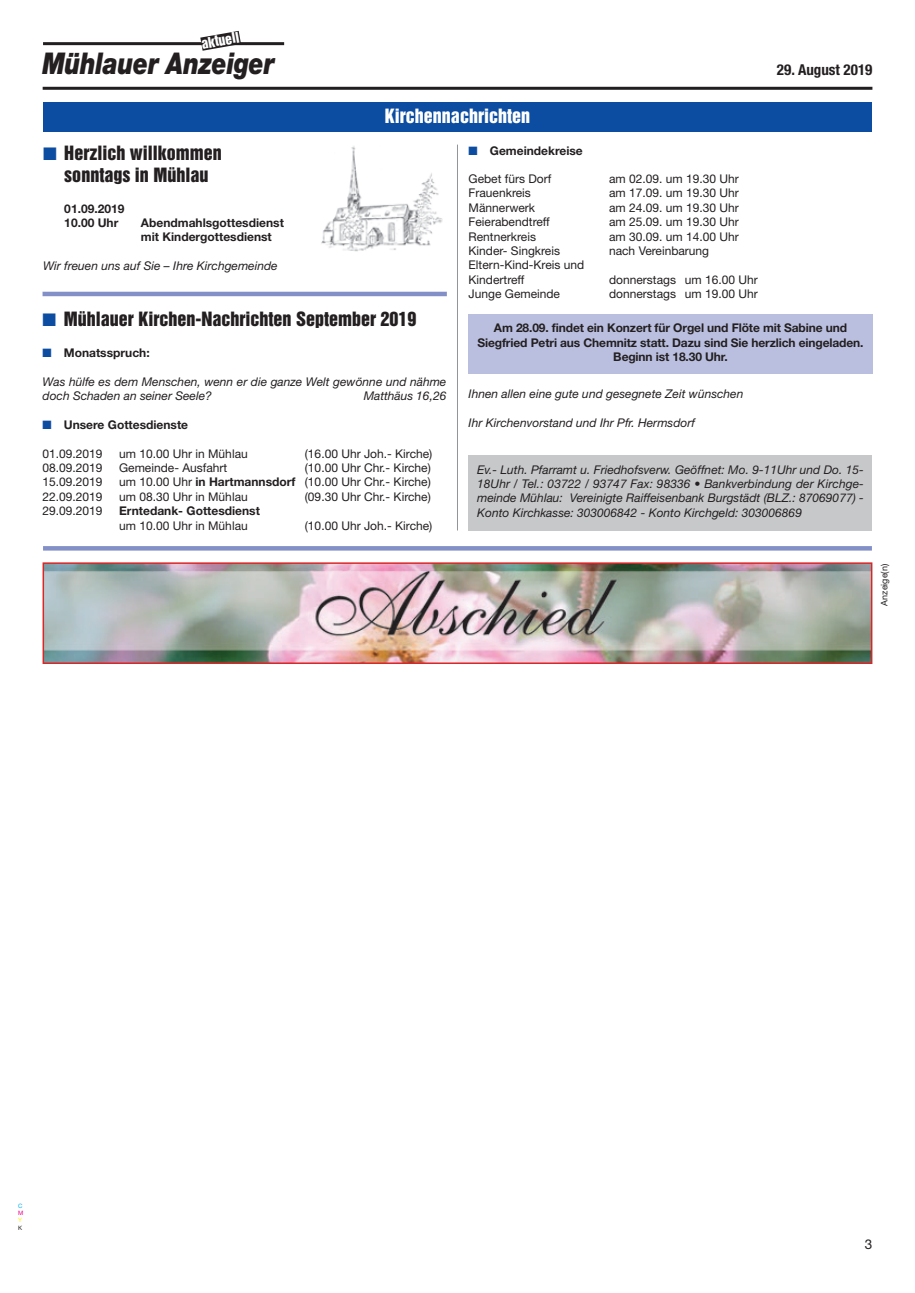
<style>
.page{position:relative;width:915px;height:1293px;background:#fff}
.page>*{position:absolute;margin:0;border:0;box-sizing:border-box;transform-origin:0 0}
.t1{font:italic 900 30px "Helvetica Neue";letter-spacing:-.01em;color:#231f20;scale:.8 1}
.t2{font:18px/22.4px "Helvetica Inserat";color:#231f20;text-align:center}
.t3{font:18px "Helvetica Inserat";color:#fff}
.t4{font:700 condensed 15px "Helvetica Neue";color:#231f20}
.t5{font:13.5px "Helvetica Inserat";color:#fff}
.t6{font:13.5px "Helvetica Neue";color:#231f20}
.t7{font:12px/14.4px "Helvetica Neue";color:#231f20}
.t8{font:italic 12px/14.4px "Helvetica Neue";color:#231f20}
.t9{font:700 12px/14.4px "Helvetica Neue";color:#231f20}
.t10{font:9px "Helvetica Neue";color:#231f20}
.t11{font:6px "Helvetica Neue";color:#00aeef}
.t12{font:6px "Helvetica Neue";color:#ed028c}
.t13{font:6px "Helvetica Neue";color:#fff101}
.t14{font:6px "Helvetica Neue";color:#231f20}
.s1{color:#0d4da1}
.s2{font-weight:700}
</style>
<div class="page">
<div style="left:468px;top:314px;width:404px;height:60px;background:#babfe0"></div>
<div style="left:468px;top:455px;width:403px;height:75px;background:#c7c8ca"></div>
<hr style="left:43px;top:42px;width:241px;height:3px;background:#231f20">
<svg style="left:200px;top:31px;width:41px;height:20px"></svg>
<hr style="left:43px;top:87px;width:829px;height:3px;background:#231f20">
<img style="left:321px;top:146px;width:122px;height:106px">
<div style="left:43px;top:102px;width:828px;height:30px;background:#0d4da1"></div>
<hr style="left:43px;top:292px;width:403px;height:4px;background:#838fc7">
<hr style="left:457px;top:145px;width:1px;height:385px;background:#939598">
<img style="left:46px;top:565px;width:823px;height:96px">
<div style="left:43px;top:562px;width:829px;height:102px;border:2px solid #da2626"></div>
<hr style="left:43px;top:546px;width:828px;height:4px;background:#838fc7">
<p class="t5" style="left:201px;top:38px;width:40px;rotate:-10deg">aktuell</p>
<h1 class="t1" style="left:43px;top:52px;width:291px">Mühlauer Anzeiger</h1>
<h2 class="t2" style="left:43px;top:143px;width:180px"><span class="s1">■</span> Herzlich willkommen sonntags in Mühlau</h2>
<p class="t9" style="left:64px;top:202px;width:62px">01.09.2019<br>10.00 Uhr</p>
<p class="t9" style="left:141px;top:216px;width:144px">Abendmahlsgottesdienst mit Kindergottesdienst</p>
<p class="t8" style="left:43px;top:260px;width:236px">Wir freuen uns auf Sie – Ihre Kirchgemeinde</p>
<h2 class="t3" style="left:385px;top:109px;width:147px">Kirchennachrichten</h2>
<p class="t9" style="left:468px;top:144px;width:116px"><span class="s1">■</span> Gemeindekreise</p>
<p class="t7" style="left:468px;top:173px;width:84px">Gebet fürs Dorf</p>
<p class="t7" style="left:609px;top:173px;width:131px">am 02.09. um 19.30 Uhr</p>
<p class="t7" style="left:468px;top:187px;width:64px">Frauenkreis</p>
<p class="t7" style="left:609px;top:187px;width:131px">am 17.09. um 19.30 Uhr</p>
<p class="t7" style="left:468px;top:201px;width:68px">Männerwerk</p>
<p class="t7" style="left:609px;top:201px;width:131px">am 24.09. um 19.30 Uhr</p>
<p class="t7" style="left:468px;top:216px;width:83px">Feierabendtreff</p>
<p class="t7" style="left:609px;top:216px;width:131px">am 25.09. um 19.30 Uhr</p>
<p class="t7" style="left:468px;top:230px;width:69px">Rentnerkreis</p>
<p class="t7" style="left:609px;top:230px;width:131px">am 30.09. um 14.00 Uhr</p>
<p class="t7" style="left:468px;top:245px;width:93px">Kinder- Singkreis</p>
<p class="t7" style="left:609px;top:245px;width:102px">nach Vereinbarung</p>
<p class="t7" style="left:468px;top:259px;width:117px">Eltern-Kind-Kreis und<br>Kindertreff</p>
<p class="t7" style="left:609px;top:273px;width:150px">donnerstags um 16.00 Uhr</p>
<p class="t4" style="left:776px;top:65px;width:97px">29. August 2019</p>
<h2 class="t2" style="left:43px;top:308px;width:375px"><span class="s1">■</span> Mühlauer Kirchen-Nachrichten September 2019</h2>
<p class="t9" style="left:43px;top:347px;width:109px"><span class="s1">■</span> Monatsspruch:</p>
<p class="t8" style="left:43px;top:375px;width:405px">Was hülfe es dem Menschen, wenn er die ganze Welt gewönne und nähme doch Schaden an seiner Seele?</p>
<p class="t8" style="left:363px;top:390px;width:84px">Matthäus 16,26</p>
<p class="t9" style="left:43px;top:419px;width:147px"><span class="s1">■</span> Unsere Gottesdienste</p>
<p class="t7" style="left:43px;top:447px;width:62px">01.09.2019</p>
<p class="t7" style="left:119px;top:447px;width:130px">um 10.00 Uhr in Mühlau</p>
<p class="t7" style="left:305px;top:447px;width:129px">(16.00 Uhr Joh.- Kirche)</p>
<p class="t7" style="left:43px;top:462px;width:62px">08.09.2019</p>
<p class="t7" style="left:119px;top:462px;width:110px">Gemeinde- Ausfahrt</p>
<p class="t7" style="left:305px;top:462px;width:127px">(10.00 Uhr Chr.- Kirche)</p>
<p class="t7" style="left:43px;top:476px;width:62px">15.09.2019</p>
<p class="t7" style="left:119px;top:476px;width:313px">um 10.00 Uhr <span class="s2">in Hartmannsdorf</span> (10.00 Uhr Chr.- Kirche)</p>
<p class="t7" style="left:43px;top:490px;width:62px">22.09.2019</p>
<p class="t7" style="left:119px;top:490px;width:130px">um 08.30 Uhr in Mühlau</p>
<p class="t7" style="left:305px;top:490px;width:127px">(09.30 Uhr Chr.- Kirche)</p>
<p class="t7" style="left:43px;top:505px;width:62px">29.09.2019</p>
<p class="t9" style="left:119px;top:505px;width:142px">Erntedank- Gottesdienst</p>
<p class="t7" style="left:119px;top:519px;width:130px">um 10.00 Uhr in Mühlau</p>
<p class="t7" style="left:305px;top:519px;width:129px">(10.00 Uhr Joh.- Kirche)</p>
<p class="t7" style="left:468px;top:288px;width:93px">Junge Gemeinde</p>
<p class="t7" style="left:609px;top:288px;width:150px">donnerstags um 19.00 Uhr</p>
<p class="t9" style="left:477px;top:322px;width:387px;text-align:center">Am 28.09. findet ein Konzert für Orgel und Flöte mit Sabine und<br>Siegfried Petri aus Chemnitz statt. Dazu sind Sie herzlich eingeladen.<br>Beginn ist 18.30 Uhr.</p>
<p class="t8" style="left:468px;top:388px;width:276px">Ihnen allen eine gute und gesegnete Zeit wünschen</p>
<p class="t8" style="left:468px;top:417px;width:228px">Ihr Kirchenvorstand und Ihr Pfr. Hermsdorf</p>
<p class="t8" style="left:477px;top:463px;width:388px;text-align:justify">Ev.- Luth. Pfarramt u. Friedhofsverw. Geöffnet: Mo. 9-11Uhr und Do. 15- 18Uhr / Tel.: 03722 / 93747 Fax: 98336 • Bankverbindung der Kirchge&shy;meinde Mühlau: Vereinigte Raiffeisenbank Burgstädt (BLZ.: 87069077) - Konto Kirchkasse: 303006842 - Konto Kirchgeld: 303006869</p>
<p class="t10" style="left:880px;top:605px;width:43px;rotate:-90deg">Anzeige(n)</p>
<p class="t11" style="left:18px;top:1203px;width:6px">C</p>
<p class="t12" style="left:18px;top:1211px;width:7px">M</p>
<p class="t13" style="left:18px;top:1218px;width:5px">Y</p>
<p class="t14" style="left:18px;top:1225px;width:6px">K</p>
<p class="t6" style="left:864px;top:1239px;width:9px">3</p>
</div>
